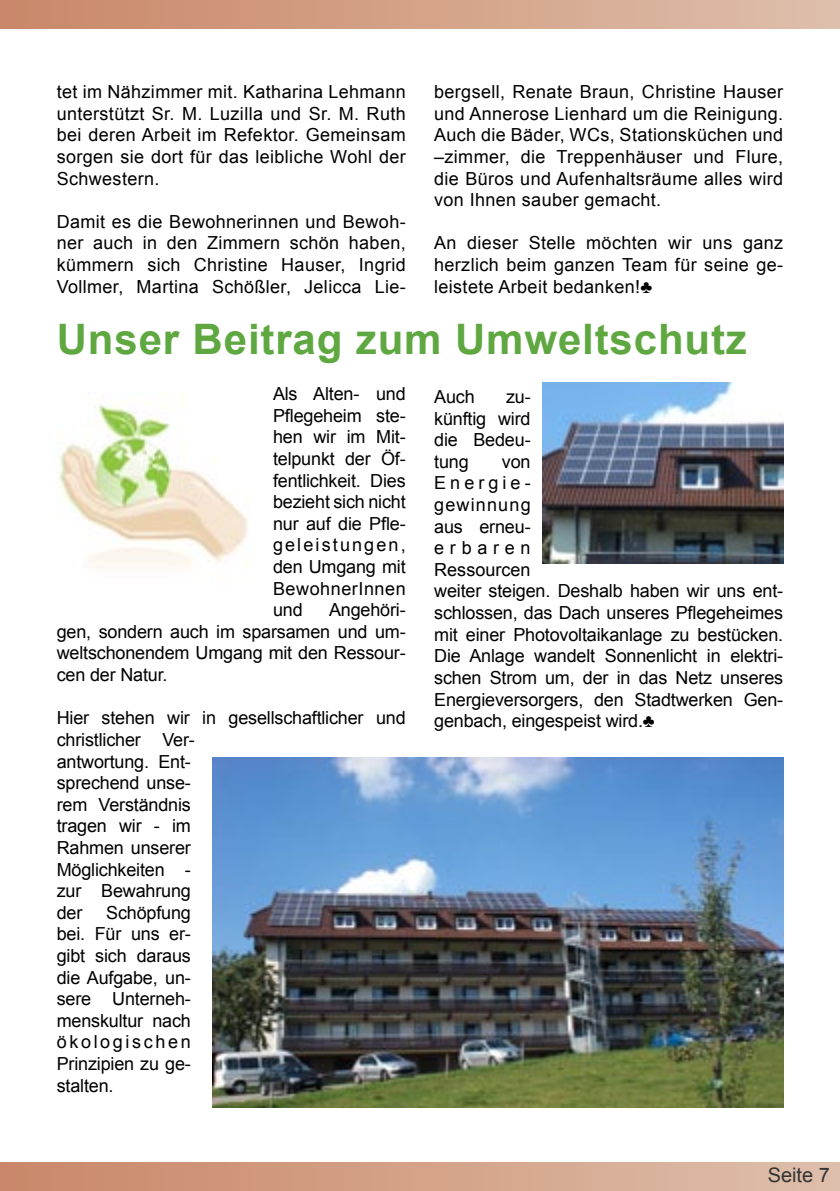
<style>
.page{position:relative;width:840px;height:1191px;background:#fff}
.page>*{position:absolute;margin:0;border:0;box-sizing:border-box;transform-origin:0 0}
.Überschrift{font:700 42px "Arial";letter-spacing:.02em;color:#5fa841}
.t1{font:20px "Arial";color:#333}
.Text{font:18px/21.6px "Arial";letter-spacing:-.01em;color:#000;text-align:justify}
</style>
<div class="page">
<div style="left:0;top:1162px;width:839px;height:28px;background:linear-gradient(to right,#ca8768,#debfab)"></div>
<div style="left:0;top:0;width:839px;height:29px;background:linear-gradient(to right,#ca8768,#debfab)"></div>
<img style="left:212px;top:757px;width:570px;height:350px">
<img style="left:59px;top:402px;width:190px;height:167px">
<img style="left:542px;top:383px;width:240px;height:180px">
<p class="Text" style="left:434px;top:81px;width:350px">bergsell, Renate Braun, Christine Hauser und Annerose Lienhard um die Reinigung.<br>Auch die Bäder, WCs, Stationsküchen und –zimmer, die Treppenhäuser und Flure, die Büros und Aufenhaltsräume alles wird von Ihnen sauber gemacht.</p>
<p class="Text" style="left:434px;top:232px;width:350px">An dieser Stelle möchten wir uns ganz herzlich beim ganzen Team für seine ge&shy;leistete Arbeit bedanken!♣</p>
<p class="Überschrift" style="left:57px;top:311px;width:691px">Unser Beitrag zum Umweltschutz</p>
<p class="Text" style="left:434px;top:386px;width:42px">Auch</p>
<p class="Text" style="left:57px;top:81px;width:350px">tet im Nähzimmer mit. Katharina Lehmann unterstützt Sr. M. Luzilla und Sr. M. Ruth bei deren Arbeit im Refektor. Gemeinsam sorgen sie dort für das leibliche Wohl der Schwestern.</p>
<p class="Text" style="left:57px;top:211px;width:350px">Damit es die Bewohnerinnen und Bewoh&shy;ner auch in den Zimmern schön haben, kümmern sich Christine Hauser, Ingrid Vollmer, Martina Schößler, Jelicca Lie-</p>
<p class="Text" style="left:273px;top:383px;width:134px">Als Alten- und Pflegeheim ste&shy;hen wir im Mit&shy;telpunkt der Öf&shy;fentlichkeit. Dies bezieht sich nicht nur auf die Pfle&shy;geleistungen, den Umgang mit BewohnerInnen und</p>
<p class="Text" style="left:434px;top:386px;width:98px;text-indent:72px">zu&shy;künftig wird die Bedeu&shy;tung</p>
<p class="Text" style="left:434px;top:451px;width:350px;text-align:left;text-indent:68px">von<br>Energie-<br>gewinnung<br>aus erneu-<br>erbaren<br>Ressourcen<br>weiter steigen. Deshalb haben wir uns ent&shy;schlossen, das Dach unseres Pflegeheimes mit einer Photovoltaikanlage zu bestücken.<br>Die Anlage wandelt Sonnenlicht in elektri&shy;schen Strom um, der in das Netz unseres<br>Energieversorgers, den Stadtwerken Gen&shy;genbach, eingespeist wird.♣</p>
<p class="Text" style="left:57px;top:599px;width:350px;text-indent:272px">Angehöri&shy;gen, sondern auch im sparsamen und um&shy;weltschonendem Umgang mit den Ressour&shy;cen der Natur.</p>
<p class="Text" style="left:57px;top:707px;width:350px;text-align:left">Hier stehen wir in gesellschaftlicher und christlicher Ver-<br>antwortung. Ent-<br>sprechend unse-<br>rem Verständnis<br>tragen wir - im<br>Rahmen unserer<br>Möglichkeiten -<br>zur Bewahrung<br>der</p>
<p class="Text" style="left:57px;top:902px;width:135px;text-indent:49px">Schöpfung bei. Für uns er&shy;gibt sich daraus die Aufgabe, un&shy;sere Unterneh&shy;menskultur nach ökologischen Prinzipien zu ge&shy;stalten.</p>
<p class="t1" style="left:767px;top:1162px;width:64px">Seite 7</p>
</div>
